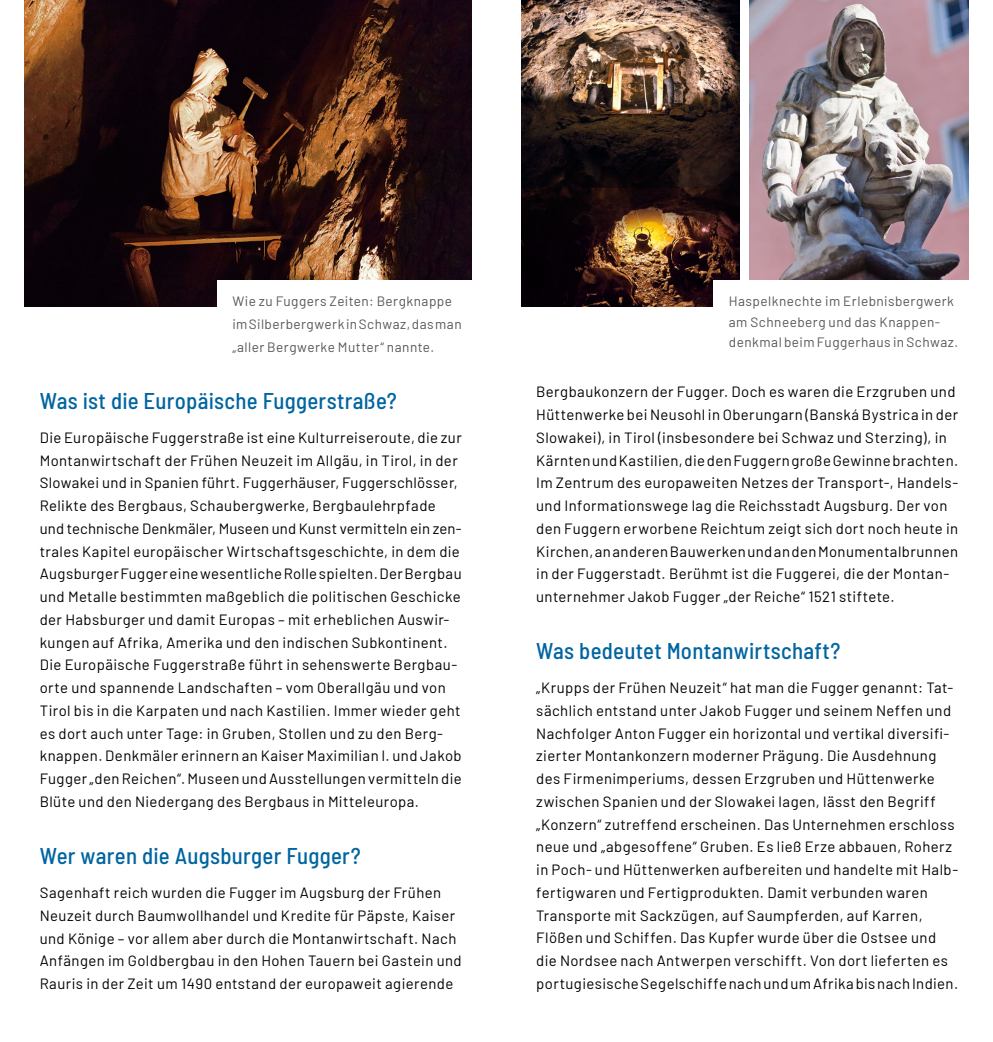
<style>
.page{position:relative;width:993px;height:1042px;background:#fff}
.page>*{position:absolute;margin:0;border:0;box-sizing:border-box;transform-origin:0 0}
.t1{font:500 semi-condensed 22.75px "Barlow";letter-spacing:.015em;color:#0065a0}
.t2{font:14.88px/22.8px "Barlow";letter-spacing:.03em;color:#000}
.t3{font:13.65px/20.3px "Barlow";letter-spacing:.035em;color:#575756}
</style>
<div class="page">
<img style="left:25px;top:0;width:446px;height:306px">
<img style="left:521px;top:0;width:218px;height:306px">
<img style="left:749px;top:0;width:218px;height:280px">
<div style="left:713px;top:280px;width:279px;height:106px;background:#fff"></div>
<div style="left:217px;top:280px;width:279px;height:106px;background:#fff"></div>
<p class="t3" style="left:232px;top:289px;width:231px;line-height:22.8px">Wie zu Fuggers Zeiten: Bergknappe im Silberbergwerk in Schwaz, das man „aller Bergwerke Mutter“ nannte.</p>
<h1 class="t1" style="left:40px;top:386px;width:358px">Was ist die Europäische Fuggerstraße?</h1>
<p class="t2" style="left:40px;top:425px;width:423px">Die Europäische Fuggerstraße ist eine Kulturreiseroute, die zur Montanwirtschaft der Frühen Neuzeit im Allgäu, in Tirol, in der Slowakei und in Spanien führt. Fuggerhäuser, Fuggerschlösser, Relikte des Bergbaus, Schaubergwerke, Bergbaulehrpfade und technische Denkmäler, Museen und Kunst vermitteln ein zen&shy;trales Kapitel europäischer Wirtschaftsgeschichte, in dem die Augsburger Fugger eine wesentliche Rolle spielten. Der Bergbau und Metalle bestimmten maßgeblich die politischen Geschicke der Habsburger und damit Europas – mit erheblichen Auswir&shy;kungen auf Afrika, Amerika und den indischen Subkontinent.<br>Die Europäische Fuggerstraße führt in sehenswerte Bergbau&shy;orte und spannende Landschaften – vom Oberallgäu und von Tirol bis in die Karpaten und nach Kastilien. Immer wieder geht es dort auch unter Tage: in Gruben, Stollen und zu den Berg&shy;knappen. Denkmäler erinnern an Kaiser Maximilian I. und Jakob Fugger „den Reichen“. Museen und Ausstellungen vermitteln die Blüte und den Niedergang des Bergbaus in Mitteleuropa.</p>
<h1 class="t1" style="left:40px;top:841px;width:322px">Wer waren die Augsburger Fugger?</h1>
<p class="t2" style="left:40px;top:880px;width:423px">Sagenhaft reich wurden die Fugger im Augsburg der Frühen Neuzeit durch Baumwollhandel und Kredite für Päpste, Kaiser und Könige – vor allem aber durch die Montanwirtschaft. Nach Anfängen im Goldbergbau in den Hohen Tauern bei Gastein und Rauris in der Zeit um 1490 entstand der europaweit agierende</p>
<p class="t3" style="left:728px;top:290px;width:231px">Haspelknechte im Erlebnisbergwerk am Schneeberg und das Knappen&shy;denkmal beim Fuggerhaus in Schwaz.</p>
<p class="t2" style="left:536px;top:379px;width:423px">Bergbaukonzern der Fugger. Doch es waren die Erzgruben und Hüttenwerke bei Neusohl in Oberungarn (Banská Bystrica in der Slowakei), in Tirol (insbesondere bei Schwaz und Sterzing), in Kärnten und Kastilien, die den Fuggern große Gewinne brachten.<br>Im Zentrum des europaweiten Netzes der Transport-, Handels&shy;und Informationswege lag die Reichsstadt Augsburg. Der von den Fuggern erworbene Reichtum zeigt sich dort noch heute in Kirchen, an anderen Bauwerken und an den Monumentalbrunnen in der Fuggerstadt. Berühmt ist die Fuggerei, die der Montan&shy;unternehmer Jakob Fugger „der Reiche“ 1521 stiftete.</p>
<h1 class="t1" style="left:536px;top:637px;width:306px">Was bedeutet Montanwirtschaft?</h1>
<p class="t2" style="left:536px;top:675px;width:423px">„Krupps der Frühen Neuzeit“ hat man die Fugger genannt: Tat&shy;sächlich entstand unter Jakob Fugger und seinem Neffen und Nachfolger Anton Fugger ein horizontal und vertikal diversifi&shy;zierter Montankonzern moderner Prägung. Die Ausdehnung des Firmenimperiums, dessen Erzgruben und Hüttenwerke zwischen Spanien und der Slowakei lagen, lässt den Begriff „Konzern“ zutreffend erscheinen. Das Unternehmen erschloss neue und „abgesoffene“ Gruben. Es ließ Erze abbauen, Roherz in Poch- und Hüttenwerken aufbereiten und handelte mit Halb&shy;fertigwaren und Fertigprodukten. Damit verbunden waren Transporte mit Sackzügen, auf Saumpferden, auf Karren, Flößen und Schiffen. Das Kupfer wurde über die Ostsee und die Nordsee nach Antwerpen verschifft. Von dort lieferten es portugiesische Segelschiffe nach und um Afrika bis nach Indien.</p>
</div>
